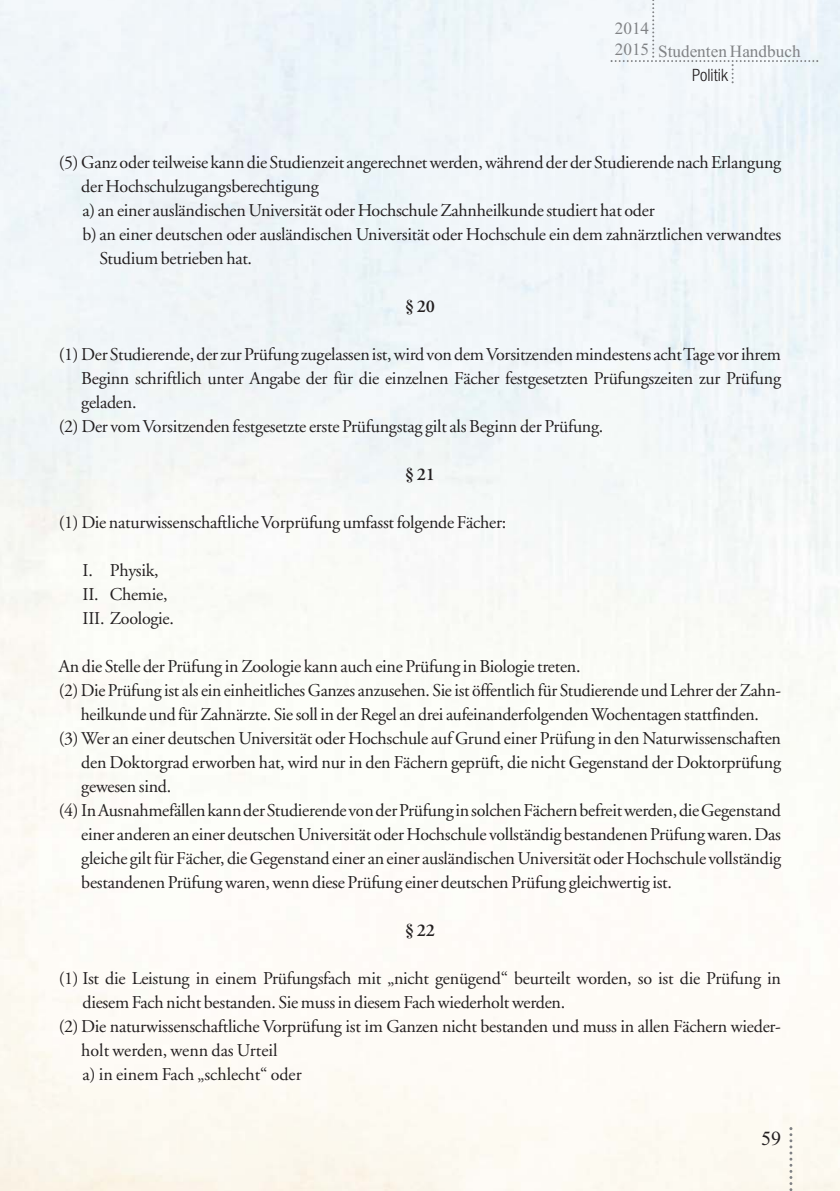
<style>
.page{position:relative;width:840px;height:1191px;background:#fff}
.page>*{position:absolute;margin:0;border:0;box-sizing:border-box;transform-origin:0 0}
.t1{font:20px "Times New Roman";color:#231f20}
.t2{font:18px/24px "Adobe Garamond";letter-spacing:-.015em;color:#231f20}
.t3{font:600 18px "Adobe Garamond";color:#231f20}
.t4{font:17.2px/20.6px "Times New Roman";color:#808285}
.t5{font:300 condensed 17px "Helvetica Neue";color:#231f20}
.s1{font-family:"Times";font-weight:700}
</style>
<div class="page">
<svg style="left:789px;top:1127px;width:3px;height:64px"></svg>
<div style="left:610px;top:0;width:207px;height:83px;background:#f3f8fb"></div>
<p class="t4" style="left:614px;top:18px;width:36px">2014<br>2015</p>
<p class="t4" style="left:657px;top:41px;width:144px">Studenten Handbuch</p>
<p class="t5" style="left:691px;top:69px;width:37px">Politik</p>
<p class="t2" style="left:59px;top:152px;width:723px">(5) Ganz oder teilweise kann die Studienzeit angerechnet werden, während der der Studierende nach Erlangung</p>
<p class="t2" style="left:81px;top:176px;width:239px">der Hochschulzugangsberechtigung</p>
<p class="t2" style="left:83px;top:200px;width:573px">a) an einer ausländischen Universität oder Hochschule Zahnheilkunde studiert hat oder</p>
<p class="t2" style="left:83px;top:224px;width:699px">b) an einer deutschen oder ausländischen Universität oder Hochschule ein dem zahnärztlichen verwandtes</p>
<p class="t2" style="left:99px;top:248px;width:154px">Studium betrieben hat.</p>
<p class="t3" style="left:405px;top:299px;width:31px"><span class="s1">§</span>20</p>
<p class="t2" style="left:59px;top:344px;width:723px">(1) Der Studierende, der zur Prüfung zugelassen ist, wird von dem Vorsitzenden mindestens acht Tage vor ihrem</p>
<p class="t2" style="left:81px;top:368px;width:700px">Beginn schriftlich unter Angabe der für die einzelnen Fächer festgesetzten Prüfungszeiten zur Prüfung</p>
<p class="t2" style="left:81px;top:392px;width:57px">geladen.</p>
<p class="t2" style="left:59px;top:416px;width:546px">(2) Der vom Vorsitzenden festgesetzte erste Prüfungstag gilt als Beginn der Prüfung.</p>
<p class="t3" style="left:405px;top:467px;width:31px"><span class="s1">§</span>21</p>
<p class="t2" style="left:59px;top:512px;width:449px">(1) Die naturwissenschaftliche Vorprüfung umfasst folgende Fächer:</p>
<p class="t2" style="left:83px;top:560px;width:93px">I. Physik,<br>II. Chemie,<br>III. Zoologie.</p>
<p class="t2" style="left:59px;top:656px;width:523px">An die Stelle der Prüfung in Zoologie kann auch eine Prüfung in Biologie treten.</p>
<p class="t2" style="left:59px;top:680px;width:723px">(2) Die Prüfung ist als ein einheitliches Ganzes anzusehen. Sie ist öffentlich für Studierende und Lehrer der Zahn -</p>
<p class="t2" style="left:81px;top:704px;width:679px">heilkunde und für Zahnärzte. Sie soll in der Regel an drei aufeinanderfolgenden Wochentagen stattfinden.</p>
<p class="t2" style="left:59px;top:728px;width:723px">(3) Wer an einer deutschen Universität oder Hochschule auf Grund einer Prüfung in den Naturwissenschaften</p>
<p class="t2" style="left:81px;top:752px;width:701px">den Doktorgrad erworben hat, wird nur in den Fächern geprüft, die nicht Gegenstand der Doktorprüfung</p>
<p class="t2" style="left:81px;top:776px;width:91px">gewesen sind.</p>
<p class="t2" style="left:59px;top:800px;width:723px">(4) In Ausnahmefällen kann der Studierende von der Prüfung in solchen Fächern befreit werden, die Gegenstand</p>
<p class="t2" style="left:81px;top:824px;width:700px">einer anderen an einer deutschen Universität oder Hochschule vollständig bestandenen Prüfung waren. Das</p>
<p class="t2" style="left:81px;top:848px;width:701px">gleiche gilt für Fächer, die Gegenstand einer an einer ausländischen Universität oder Hochschule vollständig</p>
<p class="t2" style="left:81px;top:872px;width:592px">bestandenen Prüfung waren, wenn diese Prüfung einer deutschen Prüfung gleichwertig ist.</p>
<p class="t3" style="left:405px;top:923px;width:31px"><span class="s1">§</span>22</p>
<p class="t2" style="left:59px;top:968px;width:723px">(1) Ist die Leistung in einem Prüfungsfach mit „nicht genügend“ beurteilt worden, so ist die Prüfung in</p>
<p class="t2" style="left:82px;top:992px;width:484px">diesem Fach nicht bestanden. Sie muss in diesem Fach wiederholt werden.</p>
<p class="t2" style="left:59px;top:1016px;width:723px">(2) Die naturwissenschaftliche Vorprüfung ist im Ganzen nicht bestanden und muss in allen Fächern wieder-</p>
<p class="t2" style="left:81px;top:1040px;width:198px">holt werden, wenn das Urteil</p>
<p class="t2" style="left:83px;top:1064px;width:220px">a) in einem Fach „schlecht“ oder</p>
<p class="t1" style="left:760px;top:1126px;width:21px">59</p>
</div>
